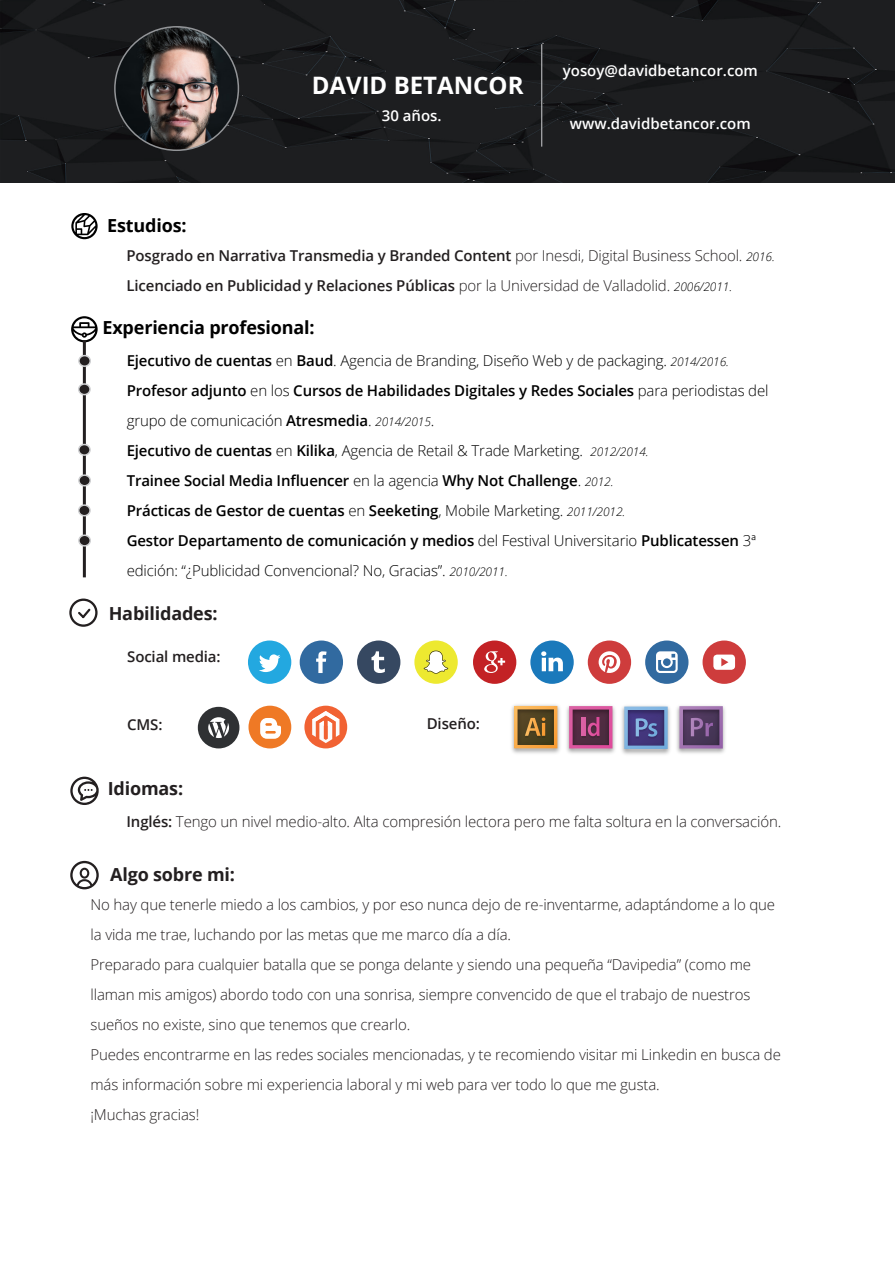
<style>
.page{position:relative;width:895px;height:1264px;background:#fff}
.page>*{position:absolute;margin:0;border:0;box-sizing:border-box;transform-origin:0 0}
.t1{font:700 24px "Open Sans";color:#fff}
.t2{font:700 18px "Open Sans";letter-spacing:-.01em;color:#000}
.t3{font:700 18px "Open Sans";letter-spacing:-.01em;color:#231f20}
.t4{font:300 15px/30px "Open Sans";letter-spacing:-.01em;color:#231f20}
.t5{font:600 15px/30px "Open Sans";letter-spacing:-.01em;color:#000}
.t6{font:600 15px/30px "Open Sans";letter-spacing:-.01em;color:#231f20}
.t7{font:600 15px "Open Sans";color:#fff}
.s1{font-weight:300}
.s2{font-weight:300;font-style:italic;font-size:12px;color:#000}
.s3{font-weight:300;font-style:italic;font-size:12px}
.s4{font-weight:600}
</style>
<div class="page">
<img style="left:1px;top:0;width:893px;height:182px">
<hr style="left:541px;top:44px;width:1px;height:103px;background:#bcbdc0">
<svg style="left:71px;top:316px;width:27px;height:26px"></svg>
<hr style="left:83px;top:340px;width:3px;height:237px;background:#231f20">
<div style="left:79px;top:535px;width:11px;height:11px;background:#231f20;border-radius:50%"></div>
<div style="left:78px;top:534px;width:13px;height:12px;border:2px solid #d1d2d4;border-radius:50%"></div>
<div style="left:79px;top:505px;width:11px;height:10px;background:#231f20;border-radius:50%"></div>
<div style="left:78px;top:504px;width:13px;height:12px;border:2px solid #d1d2d4;border-radius:50%"></div>
<div style="left:79px;top:475px;width:11px;height:10px;background:#231f20;border-radius:50%"></div>
<div style="left:78px;top:474px;width:13px;height:12px;border:2px solid #d1d2d4;border-radius:50%"></div>
<div style="left:79px;top:444px;width:11px;height:11px;background:#231f20;border-radius:50%"></div>
<div style="left:78px;top:444px;width:13px;height:12px;border:2px solid #d1d2d4;border-radius:50%"></div>
<div style="left:79px;top:384px;width:11px;height:10px;background:#231f20;border-radius:50%"></div>
<div style="left:78px;top:383px;width:13px;height:12px;border:2px solid #d1d2d4;border-radius:50%"></div>
<div style="left:79px;top:355px;width:11px;height:11px;background:#231f20;border-radius:50%"></div>
<div style="left:78px;top:355px;width:13px;height:12px;border:2px solid #d1d2d4;border-radius:50%"></div>
<svg style="left:71px;top:213px;width:27px;height:26px"></svg>
<img style="left:115px;top:27px;width:123px;height:123px;border-radius:62px">
<div style="left:198px;top:706px;width:41px;height:42px;background:#2f3133;border-radius:50%"></div>
<svg style="left:208px;top:717px;width:21px;height:21px"></svg>
<div style="left:299px;top:640px;width:44px;height:43px;background:#316aa0;border-radius:50%"></div>
<svg style="left:316px;top:651px;width:10px;height:22px"></svg>
<div style="left:248px;top:640px;width:43px;height:43px;background:#23a8e0;border-radius:50%"></div>
<svg style="left:259px;top:654px;width:21px;height:18px"></svg>
<div style="left:357px;top:640px;width:43px;height:43px;background:#364861;border-radius:50%"></div>
<svg style="left:371px;top:651px;width:14px;height:22px"></svg>
<div style="left:473px;top:640px;width:43px;height:43px;background:#c32225;border-radius:50%"></div>
<svg style="left:484px;top:651px;width:21px;height:22px"></svg>
<div style="left:587px;top:640px;width:44px;height:43px;background:#ce3c3c;border-radius:50%"></div>
<svg style="left:598px;top:651px;width:22px;height:22px"></svg>
<div style="left:530px;top:640px;width:43px;height:43px;background:#1a79bb;border-radius:50%"></div>
<svg style="left:541px;top:651px;width:21px;height:20px"></svg>
<div style="left:702px;top:640px;width:43px;height:43px;background:#ce3c3c;border-radius:50%"></div>
<svg style="left:713px;top:654px;width:21px;height:15px"></svg>
<div style="left:645px;top:640px;width:43px;height:43px;background:#316aa0;border-radius:50%"></div>
<svg style="left:656px;top:651px;width:21px;height:22px"></svg>
<div style="left:304px;top:705px;width:43px;height:43px;background:#f16233;border-radius:50%"></div>
<svg style="left:312px;top:711px;width:27px;height:32px"></svg>
<div style="left:248px;top:705px;width:43px;height:43px;background:#ef7925;border-radius:50%"></div>
<div style="left:414px;top:640px;width:43px;height:43px;background:#ede930;border-radius:50%"></div>
<svg style="left:423px;top:650px;width:25px;height:23px"></svg>
<img style="left:511px;top:704px;width:214px;height:51px">
<svg style="left:624px;top:706px;width:43px;height:43px;background:#5a66a0"></svg>
<svg style="left:679px;top:706px;width:43px;height:42px;background:#6b4e79"></svg>
<svg style="left:569px;top:706px;width:43px;height:42px;background:#853b65"></svg>
<svg style="left:514px;top:706px;width:43px;height:42px;background:#8c682f"></svg>
<svg style="left:70px;top:860px;width:29px;height:29px"></svg>
<svg style="left:69px;top:598px;width:28px;height:28px"></svg>
<svg style="left:70px;top:776px;width:29px;height:29px"></svg>
<svg style="left:260px;top:718px;width:21px;height:20px"></svg>
<h1 class="t1" style="left:312px;top:68px;width:213px">DAVID BETANCOR</h1>
<p class="t7" style="left:381px;top:104px;width:61px">30 años.</p>
<p class="t7" style="left:562px;top:60px;width:196px">yosoy@davidbetancor.com</p>
<p class="t7" style="left:570px;top:113px;width:182px">www.davidbetancor.com</p>
<p class="t2" style="left:107px;top:212px;width:81px">Estudios:</p>
<p class="t6" style="left:126px;top:240px;width:649px">Posgrado en Narrativa Transmedia y Branded Content <span class="s1">por Inesdi, Digital Business School.</span> <span class="s2">2016.<br></span>Licenciado en Publicidad y Relaciones Públicas <span class="s1">por la Universidad de Valladolid.</span> <span class="s2">2006/2011.</span></p>
<p class="t2" style="left:102px;top:315px;width:214px">Experiencia profesional:</p>
<p class="t5" style="left:127px;top:345px;width:643px">Ejecutivo de cuentas <span class="s1">en</span> Baud<span class="s1">. Agencia de Branding, Diseño Web y de packaging.</span> <span class="s3">2014/2016.<br></span>Profesor adjunto <span class="s1">en los</span> Cursos de Habilidades Digitales y Redes Sociales <span class="s1">para periodistas del grupo de comunicación</span> Atresmedia<span class="s1">.</span> <span class="s3">2014/2015</span><span class="s1">.<br></span>Ejecutivo de cuentas <span class="s1">en</span> Kilika<span class="s1">, Agencia de Retail &amp; Trade Marketing.</span> <span class="s3">2012/2014.<br></span>Trainee Social Media Influencer <span class="s1">en la agencia</span> Why Not Challenge<span class="s1">.</span> <span class="s3">2012.<br></span>Prácticas de Gestor de cuentas <span class="s1">en</span> Seeketing<span class="s1">, Mobile Marketing.</span> <span class="s3">2011/2012.<br></span>Gestor Departamento de comunicación y medios <span class="s1">del Festival Universitario</span> Publicatessen <span class="s1">3ª edición: “¿Publicidad Convencional? No, Gracias”.</span> <span class="s3">2010/2011.</span></p>
<p class="t3" style="left:109px;top:600px;width:110px">Habilidades:</p>
<p class="t6" style="left:127px;top:641px;width:95px">Social media:</p>
<p class="t6" style="left:127px;top:709px;width:37px">CMS:</p>
<p class="t6" style="left:426px;top:708px;width:55px">Diseño:</p>
<p class="t3" style="left:108px;top:776px;width:77px">Idiomas:</p>
<p class="t4" style="left:126px;top:805px;width:656px"><span class="s4">Inglés:</span> Tengo un nivel medio-alto. Alta compresión lectora pero me falta soltura en la conversación.</p>
<p class="t3" style="left:110px;top:861px;width:126px">Algo sobre mi:</p>
<p class="t4" style="left:90px;top:888px;width:691px">No hay que tenerle miedo a los cambios, y por eso nunca dejo de re-inventarme, adaptándome a lo que la vida me trae, luchando por las metas que me marco día a día.<br>Preparado para cualquier batalla que se ponga delante y siendo una pequeña “Davipedia” (como me llaman mis amigos) abordo todo con una sonrisa, siempre convencido de que el trabajo de nuestros sueños no existe, sino que tenemos que crearlo.<br>Puedes encontrarme en las redes sociales mencionadas, y te recomiendo visitar mi Linkedin en busca de más información sobre mi experiencia laboral y mi web para ver todo lo que me gusta.<br>¡Muchas gracias!</p>
</div>
